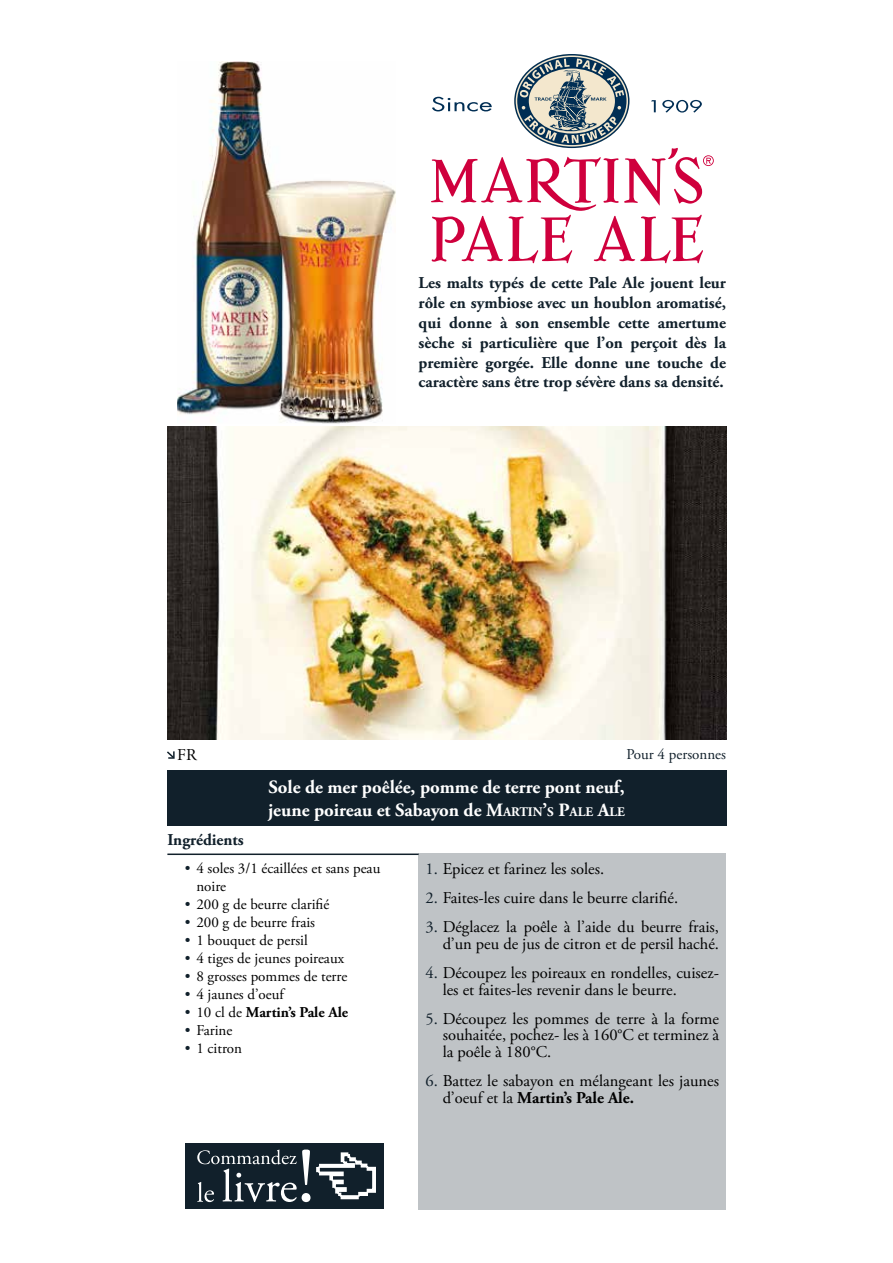
<style>
.page{position:relative;width:893px;height:1263px;background:#fff}
.page>*{position:absolute;margin:0;border:0;box-sizing:border-box;transform-origin:0 0}
.t1{font:700 18.75px/22.5px "Adobe Garamond Pro";color:#fff}
.t2{font:16.5px/16.5px "Adobe Garamond Pro";color:#000}
.t3{font:700 16.5px/19.8px "Adobe Garamond Pro";color:#11202b;text-align:justify}
.t4{font:15px/18px "Adobe Garamond Pro";color:#000}
.t5{font:700 15px "Adobe Garamond Pro";color:#000}
.t6{font:15px "Adobe Garamond Pro";color:#11202b}
.s1{font-style:inherit}
.s2{font-size:13.2px}
.s3{color:#11202b}
.s4{font-weight:400;color:#11202b}
.s5{font-weight:400}
.s6{font-weight:700}
</style>
<div class="page">
<div style="left:419px;top:853px;width:307px;height:357px;background:#bfc3c6"></div>
<div style="left:167px;top:770px;width:559px;height:55px;background:#11202b"></div>
<svg style="left:167px;top:751px;width:8px;height:8px"></svg>
<hr style="left:167px;top:853px;width:252px;height:2px;background:#11202b">
<div style="left:185px;top:1143px;width:199px;height:66px;background:#11202b"></div>
<svg style="left:316px;top:1152px;width:60px;height:47px"></svg>
<svg style="left:197px;top:1149px;width:113px;height:53px"></svg>
<img style="left:167px;top:426px;width:559px;height:314px">
<svg style="left:431px;top:54px;width:283px;height:209px"></svg>
<img style="left:178px;top:62px;width:217px;height:362px">
<p class="t3" style="left:419px;top:274px;width:309px">Les malts typés de cette Pale Ale jouent leur rôle en symbiose avec un houblon aromatisé, qui donne à son ensemble cette amertume sèche si particulière que l’on perçoit dès la première gorgée. Elle donne une touche de caractère sans être trop sévère dans sa densité.</p>
<p class="t2" style="left:177px;top:747px;width:21px">FR</p>
<p class="t6" style="left:626px;top:745px;width:101px">Pour 4 personnes</p>
<p class="t1" style="left:268px;top:776px;width:358px">Sole de mer poêlée, pomme de terre pont neuf, jeune poireau et Sabayon de <span class="s1">M</span><span class="s2">ARTIN</span><span class="s1">’</span><span class="s2">S</span> <span class="s1">P</span><span class="s2">ALE</span> <span class="s1">A</span><span class="s2">LE</span></p>
<p class="t3" style="left:167px;top:830px;width:78px">Ingrédients</p>
<p class="t4" style="left:196px;top:859px;width:185px;text-indent:-11px"><span class="s3">•</span> 4 soles 3/1 écaillées et sans peau noire</p>
<p class="t4" style="left:185px;top:895px;width:146px"><span class="s3">•</span> 200 g de beurre clarifié</p>
<p class="t4" style="left:185px;top:913px;width:132px"><span class="s3">•</span> 200 g de beurre frais</p>
<p class="t4" style="left:185px;top:931px;width:124px"><span class="s3">•</span> 1 bouquet de persil</p>
<p class="t4" style="left:185px;top:949px;width:161px"><span class="s3">•</span> 4 tiges de jeunes poireaux</p>
<p class="t4" style="left:185px;top:967px;width:164px"><span class="s3">•</span> 8 grosses pommes de terre</p>
<p class="t4" style="left:185px;top:985px;width:100px"><span class="s3">•</span> 4 jaunes d’oeuf</p>
<p class="t5" style="left:185px;top:1003px;width:165px"><span class="s4">•</span> <span class="s5">10 cl de</span> Martin’s Pale Ale</p>
<p class="t4" style="left:185px;top:1021px;width:49px"><span class="s3">•</span> Farine</p>
<p class="t4" style="left:185px;top:1039px;width:59px"><span class="s3">•</span> 1 citron</p>
<p class="t2" style="left:426px;top:861px;width:180px"><span class="s3">1.</span> Epicez et farinez les soles.</p>
<p class="t2" style="left:426px;top:890px;width:254px"><span class="s3">2.</span> Faites-les cuire dans le beurre clarifié.</p>
<p class="t2" style="left:426px;top:919px;width:295px;text-align:right"><span class="s3">3.</span> Déglacez la poêle à l’aide du beurre frais, d’un peu de jus de citron et de persil haché.</p>
<p class="t2" style="left:443px;top:965px;width:278px;text-indent:-17px"><span class="s3">4.</span> Découpez les poireaux en rondelles, cuisez&shy;les et faites-les revenir dans le beurre.</p>
<p class="t2" style="left:443px;top:1011px;width:278px;text-align:justify;text-indent:-17px"><span class="s3">5.</span> Découpez les pommes de terre à la forme souhaitée, pochez- les à 160°C et terminez à la poêle à 180°C.</p>
<p class="t2" style="left:443px;top:1073px;width:278px;text-indent:-17px"><span class="s3">6.</span> Battez le sabayon en mélangeant les jaunes d’oeuf et la <span class="s6">Martin’s Pale Ale.</span></p>
</div>
